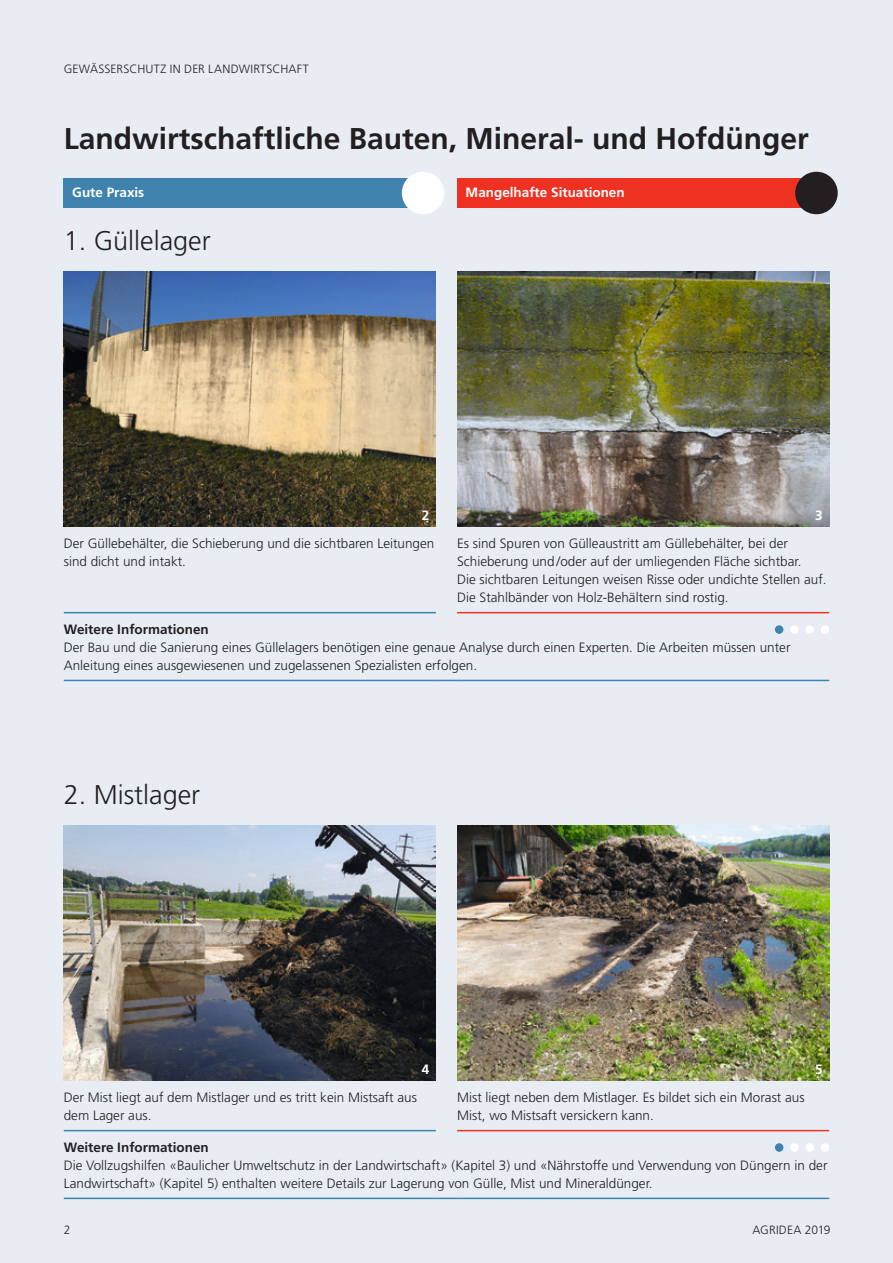
<style>
.page{position:relative;width:893px;height:1263px;background:#e8edf4}
.page>*{position:absolute;margin:0;border:0;box-sizing:border-box;transform-origin:0 0}
.Untertitel_fett{font:700 30px "Frutiger";color:#231f20}
.Untertitel_light{font:300 27px "Frutiger";color:#231f20}
._03_9_Pt_Grundtext{font:300 13.5px/18px "Frutiger";color:#231f20}
.gs_Titel{font:700 13.5px "Frutiger";color:#231f20}
.gs_Titel_nach_6{font:700 13.5px "Frutiger";color:#fff}
.C_Fliesstext{font:700 13.5px "Frutiger";color:#fff}
.t1{font:300 12px "Frutiger";letter-spacing:.015em;color:#231f20}
</style>
<div class="page">
<div style="left:64px;top:178px;width:372px;height:30px;background:#3f82ae"></div>
<div style="left:402px;top:172px;width:42px;height:42px;background:#fff;border-radius:50%"></div>
<div style="left:457px;top:178px;width:372px;height:30px;background:#ef3122"></div>
<div style="left:795px;top:172px;width:43px;height:42px;background:#231f20;border-radius:50%"></div>
<img style="left:64px;top:272px;width:372px;height:255px">
<img style="left:64px;top:826px;width:372px;height:255px">
<img style="left:457px;top:272px;width:372px;height:255px">
<img style="left:457px;top:826px;width:372px;height:255px">
<hr style="left:64px;top:612px;width:372px;height:1px;background:#3f82ae">
<hr style="left:457px;top:612px;width:372px;height:1px;background:#ef3122">
<hr style="left:64px;top:680px;width:372px;height:1px;background:#3f82ae">
<svg style="left:436px;top:680px;width:21px;height:1px"></svg>
<hr style="left:457px;top:680px;width:372px;height:1px;background:#3f82ae">
<div style="left:775px;top:625px;width:8px;height:9px;background:#3f82ae;border-radius:50%"></div>
<div style="left:790px;top:625px;width:9px;height:9px;background:#fff;border-radius:50%"></div>
<div style="left:805px;top:625px;width:9px;height:9px;background:#fff;border-radius:50%"></div>
<div style="left:821px;top:625px;width:8px;height:9px;background:#fff;border-radius:50%"></div>
<hr style="left:64px;top:1130px;width:372px;height:1px;background:#3f82ae">
<hr style="left:457px;top:1130px;width:372px;height:1px;background:#ef3122">
<hr style="left:64px;top:1197px;width:372px;height:2px;background:#3f82ae">
<hr style="left:436px;top:1197px;width:21px;height:2px;background:#3f82ae">
<hr style="left:457px;top:1197px;width:372px;height:2px;background:#3f82ae">
<div style="left:775px;top:1143px;width:8px;height:9px;background:#3f82ae;border-radius:50%"></div>
<div style="left:790px;top:1143px;width:9px;height:9px;background:#fff;border-radius:50%"></div>
<div style="left:805px;top:1143px;width:9px;height:9px;background:#fff;border-radius:50%"></div>
<div style="left:821px;top:1143px;width:8px;height:9px;background:#fff;border-radius:50%"></div>
<p class="t1" style="left:64px;top:62px;width:247px">GEWÄSSERSCHUTZ IN DER LANDWIRTSCHAFT</p>
<p class="Untertitel_fett" style="left:64px;top:121px;width:747px">Landwirtschaftliche Bauten, Mineral- und Hofdünger</p>
<p class="gs_Titel_nach_6" style="left:72px;top:185px;width:74px">Gute Praxis</p>
<p class="gs_Titel_nach_6" style="left:466px;top:185px;width:161px">Mangelhafte Situationen</p>
<p class="Untertitel_light" style="left:64px;top:226px;width:149px">1. Güllelager</p>
<p class="C_Fliesstext" style="left:422px;top:508px;width:9px">2</p>
<p class="C_Fliesstext" style="left:815px;top:508px;width:9px">3</p>
<p class="_03_9_Pt_Grundtext" style="left:64px;top:534px;width:372px">Der Güllebehälter, die Schieberung und die sichtbaren Leitungen sind dicht und intakt.</p>
<p class="_03_9_Pt_Grundtext" style="left:457px;top:534px;width:346px">Es sind Spuren von Gülleaustritt am Güllebehälter, bei der<br>Schieberung und/oder auf der umliegenden Fläche sichtbar.</p>
<p class="_03_9_Pt_Grundtext" style="left:457px;top:570px;width:371px">Die sichtbaren Leitungen weisen Risse oder undichte Stellen auf.<br>Die Stahlbänder von Holz-Behältern sind rostig.</p>
<p class="gs_Titel" style="left:64px;top:621px;width:147px">Weitere Informationen</p>
<p class="_03_9_Pt_Grundtext" style="left:64px;top:638px;width:728px">Der Bau und die Sanierung eines Güllelagers benötigen eine genaue Analyse durch einen Experten. Die Arbeiten müssen unter<br>Anleitung eines ausgewiesenen und zugelassenen Spezialisten erfolgen.</p>
<p class="Untertitel_light" style="left:64px;top:780px;width:138px">2. Mistlager</p>
<p class="C_Fliesstext" style="left:422px;top:1062px;width:9px">4</p>
<p class="C_Fliesstext" style="left:815px;top:1062px;width:9px">5</p>
<p class="_03_9_Pt_Grundtext" style="left:64px;top:1088px;width:355px">Der Mist liegt auf dem Mistlager und es tritt kein Mistsaft aus dem Lager aus.</p>
<p class="_03_9_Pt_Grundtext" style="left:457px;top:1088px;width:349px">Mist liegt neben dem Mistlager. Es bildet sich ein Morast aus<br>Mist, wo Mistsaft versickern kann.</p>
<p class="gs_Titel" style="left:64px;top:1139px;width:147px">Weitere Informationen</p>
<p class="_03_9_Pt_Grundtext" style="left:64px;top:1156px;width:765px">Die Vollzugshilfen «Baulicher Umweltschutz in der Landwirtschaft» (Kapitel 3) und «Nährstoffe und Verwendung von Düngern in der<br>Landwirtschaft» (Kapitel 5) enthalten weitere Details zur Lagerung von Gülle, Mist und Mineraldünger.</p>
<p class="t1" style="left:64px;top:1223px;width:8px">2</p>
<p class="t1" style="left:752px;top:1223px;width:80px">AGRIDEA 2019</p>
</div>
